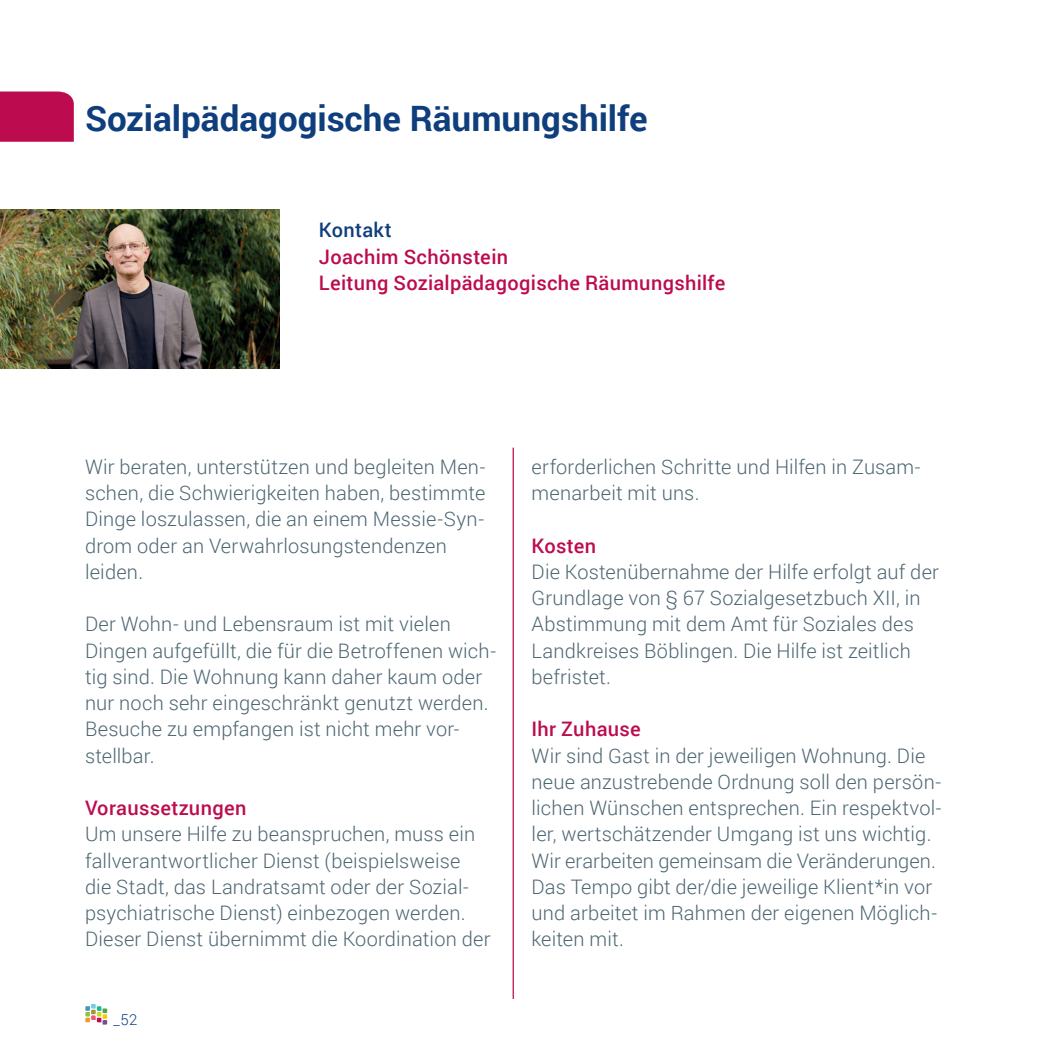
<style>
.page{position:relative;width:1049px;height:1049px;background:#fff}
.page>*{position:absolute;margin:0;border:0;box-sizing:border-box;transform-origin:0 0}
.t1{font:700 35px "Roboto";color:#0f3e7d}
.t2{font:300 20px/26.2px "Roboto";letter-spacing:.01em;color:#4d6672}
.t3{font:500 20px/26.2px "Roboto";letter-spacing:.015em;color:#bc0b4e}
.t4{font:500 20px "Roboto";letter-spacing:.015em;color:#0f3e7d}
.t5{font:300 15px "Roboto";color:#0f3e7d}
</style>
<div class="page">
<svg style="left:85px;top:1004px;width:22px;height:20px"></svg>
<hr style="left:513px;top:448px;width:1px;height:551px;background:#bc0b4e">
<hr style="left:1048px;top:634px;width:1px;height:312px;background:#e6e7e9">
<img style="left:0;top:209px;width:280px;height:160px">
<div style="left:0;top:92px;width:74px;height:50px;background:#bc0b4e"></div>
<h1 class="t1" style="left:85px;top:94px;width:564px">Sozialpädagogische Räumungshilfe</h1>
<p class="t4" style="left:319px;top:216px;width:74px">Kontakt</p>
<p class="t3" style="left:319px;top:243px;width:408px">Joachim Schönstein<br>Leitung Sozialpädagogische Räumungshilfe</p>
<p class="t2" style="left:85px;top:453px;width:402px">Wir beraten, unterstützen und begleiten Men&shy;schen, die Schwierigkeiten haben, bestimmte Dinge loszulassen, die an einem Messie-Syn&shy;drom oder an Verwahrlosungstendenzen leiden.</p>
<p class="t2" style="left:85px;top:610px;width:413px">Der Wohn- und Lebensraum ist mit vielen Dingen aufgefüllt, die für die Betroffenen wich&shy;tig sind. Die Wohnung kann daher kaum oder nur noch sehr eingeschränkt genutzt werden.<br>Besuche zu empfangen ist nicht mehr vor&shy;stellbar.</p>
<p class="t3" style="left:85px;top:794px;width:163px">Voraussetzungen</p>
<p class="t2" style="left:85px;top:820px;width:407px">Um unsere Hilfe zu beanspruchen, muss ein fallverantwortlicher Dienst (beispielsweise die Stadt, das Landratsamt oder der Sozial&shy;psychiatrische Dienst) einbezogen werden.<br>Dieser Dienst übernimmt die Koordination der</p>
<p class="t5" style="left:113px;top:1009px;width:25px">_52</p>
<p class="t2" style="left:531px;top:453px;width:391px">erforderlichen Schritte und Hilfen in Zusam&shy;menarbeit mit uns.</p>
<p class="t3" style="left:531px;top:532px;width:66px">Kosten</p>
<p class="t2" style="left:531px;top:558px;width:409px">Die Kostenübernahme der Hilfe erfolgt auf der Grundlage von § 67 Sozialgesetzbuch XII, in Abstimmung mit dem Amt für Soziales des Landkreises Böblingen. Die Hilfe ist zeitlich befristet.</p>
<p class="t3" style="left:531px;top:715px;width:111px">Ihr Zuhause</p>
<p class="t2" style="left:531px;top:742px;width:411px">Wir sind Gast in der jeweiligen Wohnung. Die neue anzustrebende Ordnung soll den persön&shy;lichen Wünschen entsprechen. Ein respektvol&shy;ler, wertschätzender Umgang ist uns wichtig.<br>Wir erarbeiten gemeinsam die Veränderungen.<br>Das Tempo gibt der/die jeweilige Klient*in vor und arbeitet im Rahmen der eigenen Möglich&shy;keiten mit.</p>
</div>
